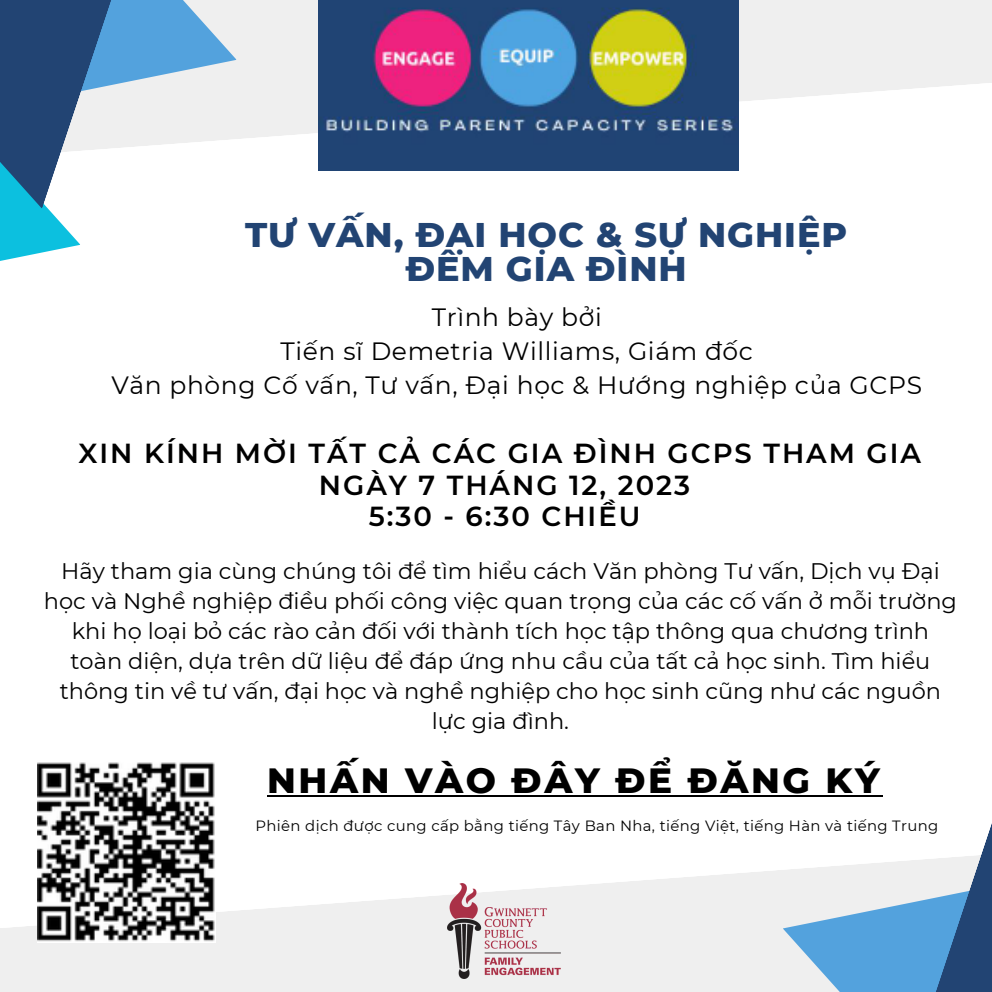
<style>
.page{position:relative;width:992px;height:992px;background:#fff}
.page>*{position:absolute;margin:0;border:0;box-sizing:border-box;transform-origin:0 0}
.t1{font:800 35.75px "Montserrat";letter-spacing:.07em;color:#000}
.t2{font:800 35px/33.8px "Montserrat";letter-spacing:.025em;color:#224473;text-align:center}
.t3{font:600 27.5px/31.8px "Montserrat";letter-spacing:.07em;color:#000;text-align:center}
.t4{font:25px/33.8px "Montserrat";letter-spacing:.025em;color:#000;text-align:center}
.t5{font:22.5px/30px "Montserrat";color:#000;text-align:center}
.t6{font:14.75px "Montserrat";letter-spacing:.025em;color:#000}
</style>
<div class="page">
<svg style="left:237px;top:0;width:755px;height:171px;fill:#efefef"></svg>
<svg style="left:0;top:870px;width:783px;height:122px;fill:#efefef"></svg>
<svg style="left:0;top:0;width:237px;height:261px"></svg>
<svg style="left:783px;top:795px;width:209px;height:197px"></svg>
<img style="left:318px;top:0;width:420px;height:170px">
<img style="left:448px;top:883px;width:112px;height:96px">
<img style="left:37px;top:762px;width:178px;height:181px">
<hr style="left:267px;top:795px;width:615px;height:2px;background:#000">
<p class="t2" style="left:245px;top:218px;width:604px">TƯ VẤN, ĐẠI HỌC &amp; SỰ NGHIỆP<br>ĐÊM GIA ĐÌNH</p>
<p class="t4" style="left:111px;top:301px;width:812px">Trình bày bởi<br>Tiến sĩ Demetria Williams, Giám đốc<br>Văn phòng Cố vấn, Tư vấn, Đại học &amp; Hướng nghiệp của GCPS</p>
<p class="t3" style="left:79px;top:437px;width:844px">XIN KÍNH MỜI TẤT CẢ CÁC GIA ĐÌNH GCPS THAM GIA<br>NGÀY 7 THÁNG 12, 2023<br>5:30 - 6:30 CHIỀU</p>
<p class="t5" style="left:44px;top:555px;width:914px">Hãy tham gia cùng chúng tôi để tìm hiểu cách Văn phòng Tư vấn, Dịch vụ Đại học và Nghề nghiệp điều phối công việc quan trọng của các cố vấn ở mỗi trường khi họ loại bỏ các rào cản đối với thành tích học tập thông qua chương trình toàn diện, dựa trên dữ liệu để đáp ứng nhu cầu của tất cả học sinh. Tìm hiểu thông tin về tư vấn, đại học và nghề nghiệp cho học sinh cũng như các nguồn lực gia đình.</p>
<p class="t1" style="left:267px;top:758px;width:614px">NHẤN VÀO ĐÂY ĐỂ ĐĂNG KÝ</p>
<p class="t6" style="left:255px;top:816px;width:684px">Phiên dịch được cung cấp bằng tiếng Tây Ban Nha, tiếng Việt, tiếng Hàn và tiếng Trung</p>
</div>
